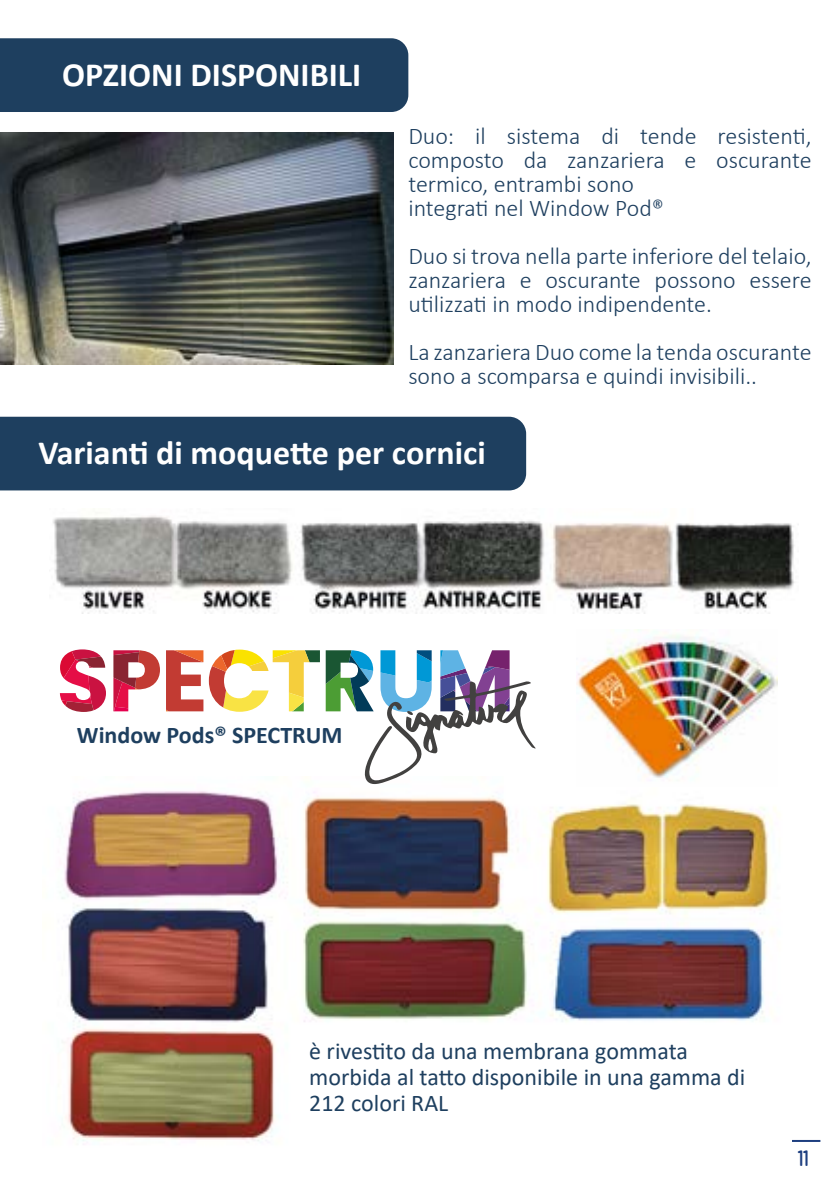
<style>
.page{position:relative;width:840px;height:1191px;background:#fff}
.page>*{position:absolute;margin:0;border:0;box-sizing:border-box;transform-origin:0 0}
.t1{font:700 34px "Calibri";color:#fff}
.t2{font:300 24px/24px "Calibri";color:#1e3f5f}
.t3{font:24px/26px "Calibri";color:#1e3f5f}
.t4{font:700 24px "Calibri";color:#1e3f5f}
.t5{font:700 20px "Comfortaa";color:#1d3e7f}
</style>
<div class="page">
<hr style="left:784px;top:1140px;width:35px;height:2px;background:#1d3e7f">
<div style="left:0;top:38px;width:408px;height:74px;background:#1e3f5f"></div>
<div style="left:0;top:417px;width:526px;height:73px;background:#1e3f5f"></div>
<img style="left:0;top:133px;width:393px;height:232px">
<img style="left:53px;top:515px;width:742px;height:98px">
<img style="left:60px;top:791px;width:731px;height:351px">
<svg style="left:60px;top:649px;width:475px;height:135px"></svg>
<img style="left:576px;top:629px;width:201px;height:149px">
<h1 class="t1" style="left:62px;top:50px;width:300px">OPZIONI DISPONIBILI</h1>
<p class="t2" style="left:408px;top:124px;width:404px">Duo: il sistema di tende resistenti, composto da zanzariera e oscurante termico, entrambi sono<br>integrati nel Window Pod®</p>
<p class="t2" style="left:408px;top:244px;width:404px;text-align:justify">Duo si trova nella parte inferiore del telaio, zanzariera e oscurante possono essere utilizzati in modo indipendente.</p>
<p class="t2" style="left:408px;top:340px;width:404px">La zanzariera Duo come la tenda oscurante sono a scomparsa e quindi invisibili..</p>
<h1 class="t1" style="left:38px;top:429px;width:448px">Varianti di moquette per cornici</h1>
<p class="t4" style="left:77px;top:718px;width:267px">Window Pods® SPECTRUM</p>
<p class="t3" style="left:309px;top:1037px;width:437px">è rivestito da una membrana gommata morbida al tatto disponibile in una gamma di<br>212 colori RAL</p>
<p class="t5" style="left:796px;top:1145px;width:12px">11</p>
</div>
